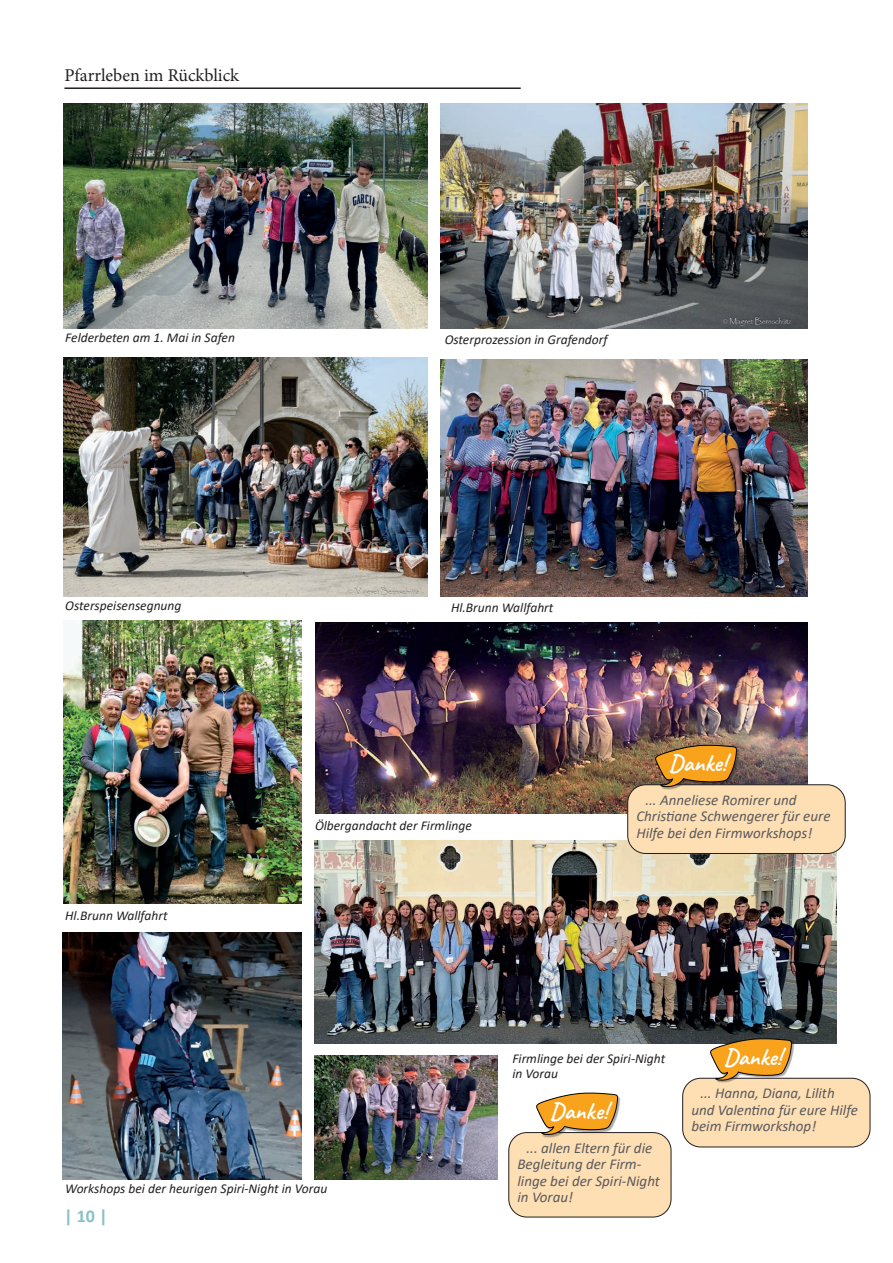
<style>
.page{position:relative;width:893px;height:1263px;background:#fff}
.page>*{position:absolute;margin:0;border:0;box-sizing:border-box;transform-origin:0 0}
.t1{font:700 23.85px "Caveat";color:#fff}
.t2{font:18px "Minion Pro";color:#231f20}
.t3{font:700 18px "Calibri";color:#88c1c5}
.t4{font:italic 15px/16.5px "Calibri";color:#5a5a5d}
.t5{font:italic 13.5px/15px "Calibri";color:#231f20}
</style>
<div class="page">
<hr style="left:64px;top:87px;width:457px;height:2px;background:#231f20">
<img style="left:440px;top:104px;width:368px;height:225px">
<img style="left:64px;top:104px;width:364px;height:225px">
<img style="left:63px;top:357px;width:365px;height:239px">
<img style="left:315px;top:840px;width:521px;height:204px">
<img style="left:440px;top:359px;width:368px;height:237px">
<img style="left:64px;top:621px;width:238px;height:283px">
<img style="left:315px;top:622px;width:493px;height:191px">
<img style="left:315px;top:1055px;width:182px;height:124px">
<img style="left:63px;top:933px;width:238px;height:246px">
<div style="left:628px;top:785px;width:217px;height:68px;background:#fedeb3;border-radius:18px"></div>
<div style="left:627px;top:784px;width:218px;height:70px;border:1px solid #231f20;border-radius:18px"></div>
<div style="left:656px;top:746px;width:83px;height:44px;background:#231f20;opacity:.38"></div>
<svg style="left:654px;top:745px;width:83px;height:42px;background:#ca8928"></svg>
<div style="left:683px;top:1078px;width:187px;height:69px;background:#fedeb3;border-radius:18px"></div>
<div style="left:682px;top:1078px;width:188px;height:69px;border:1px solid #231f20;border-radius:18px"></div>
<div style="left:711px;top:1039px;width:83px;height:44px;background:#231f20;opacity:.38"></div>
<svg style="left:709px;top:1038px;width:83px;height:43px;background:#d69b40"></svg>
<div style="left:509px;top:1132px;width:162px;height:85px;background:#fedeb3;border-radius:18px"></div>
<div style="left:509px;top:1132px;width:162px;height:85px;border:1px solid #231f20;border-radius:18px"></div>
<div style="left:537px;top:1094px;width:83px;height:43px;background:#231f20;opacity:.38"></div>
<svg style="left:535px;top:1092px;width:83px;height:43px"></svg>
<p class="t2" style="left:65px;top:63px;width:176px">Pfarrleben im Rückblick</p>
<p class="t5" style="left:65px;top:329px;width:171px">Felderbeten am 1. Mai in Safen</p>
<p class="t5" style="left:445px;top:332px;width:164px">Osterprozession in Grafendorf</p>
<p class="t5" style="left:65px;top:597px;width:118px">Osterspeisensegnung</p>
<p class="t5" style="left:65px;top:907px;width:104px">Hl.Brunn Wallfahrt</p>
<p class="t5" style="left:451px;top:599px;width:104px">Hl.Brunn Wallfahrt</p>
<p class="t5" style="left:315px;top:817px;width:158px">Ölbergandacht der Firmlinge</p>
<h1 class="t1" style="left:669px;top:748px;width:59px">Danke!</h1>
<p class="t4" style="left:636px;top:791px;width:196px;text-indent:9px">... Anneliese Romirer und<br>Christiane Schwengerer für eure<br>Hilfe bei den Firmworkshops!</p>
<p class="t5" style="left:512px;top:1050px;width:154px">Firmlinge bei der Spiri-Night in Vorau</p>
<h1 class="t1" style="left:550px;top:1096px;width:59px">Danke!</h1>
<h1 class="t1" style="left:724px;top:1042px;width:59px">Danke!</h1>
<p class="t4" style="left:691px;top:1084px;width:168px;text-indent:9px">... Hanna, Diana, Lilith und Valentina für eure Hilfe beim Firmworkshop!</p>
<p class="t5" style="left:65px;top:1180px;width:264px">Workshops bei der heurigen Spiri-Night in Vorau</p>
<p class="t3" style="left:64px;top:1203px;width:45px">| 10 |</p>
<p class="t4" style="left:517px;top:1138px;width:144px;text-indent:9px">... allen Eltern für die<br>Begleitung der Firm&shy;linge bei der Spiri-Night in Vorau!</p>
</div>
